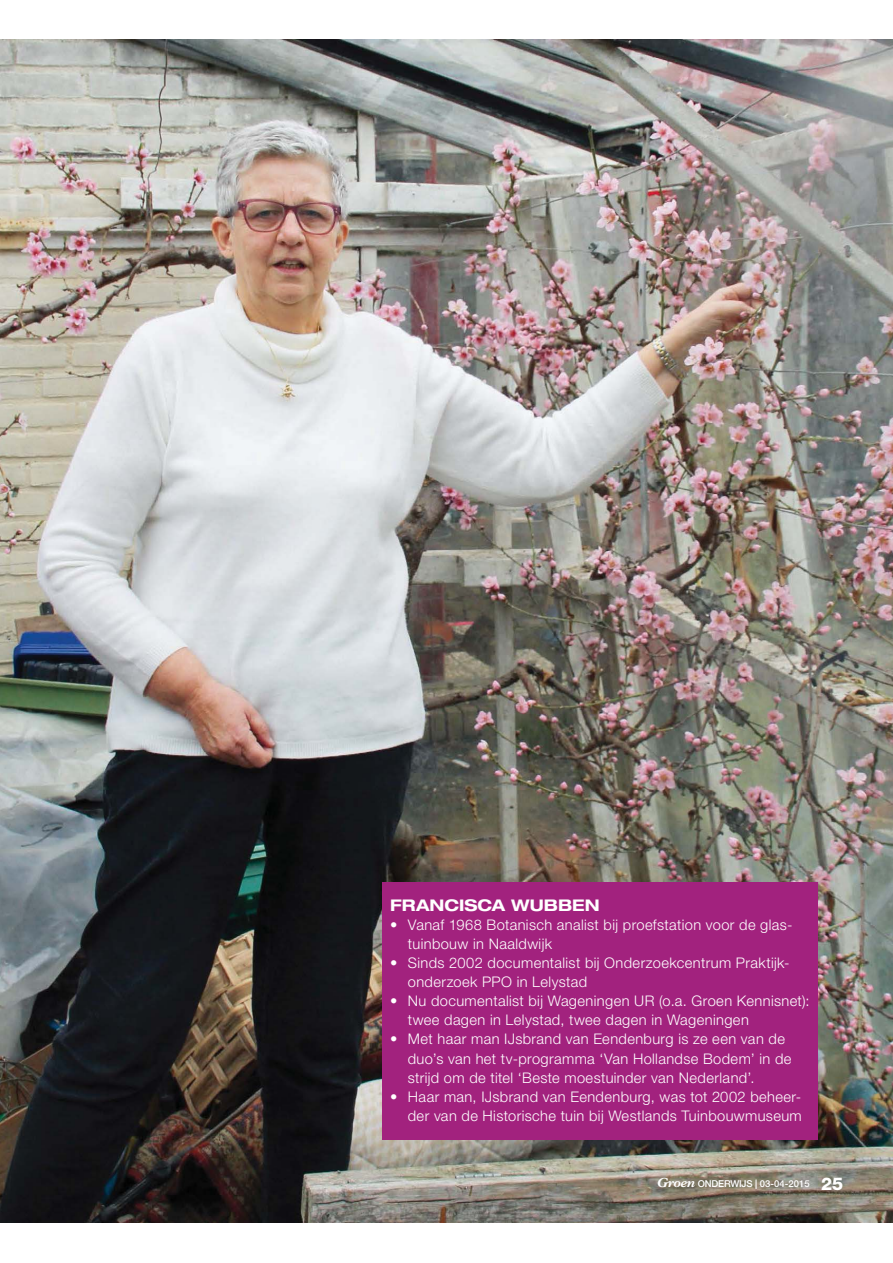
<style>
.page{position:relative;width:893px;height:1263px;background:#fff}
.page>*{position:absolute;margin:0;border:0;box-sizing:border-box;transform-origin:0 0}
.t1{font:700 expanded 16.05px "Helvetica Neue LT Std";color:#fff}
.t2{font:300 14.7px/19px "Helvetica Neue LT Std";letter-spacing:.025em;color:#fff}
.t3{font:500 9.45px "Helvetica Neue LT Std";letter-spacing:-.02em;color:#fff}
.s1{font-family:"Plantin Std";font-weight:700;font-style:italic;font-size:13.2px}
.s2{font-weight:800;font-size:17.55px}
</style>
<div class="page">
<img style="left:0;top:40px;width:893px;height:1183px">
<div style="left:382px;top:883px;width:436px;height:257px;background:#a2227e"></div>
<p class="t1" style="left:390px;top:896px;width:211px">FRANCISCA WUBBEN</p>
<p class="t2" style="left:408px;top:917px;width:386px;text-indent:-18px">• Vanaf 1968 Botanisch analist bij proefstation voor de glas&shy;tuinbouw in Naaldwijk</p>
<p class="t2" style="left:408px;top:955px;width:383px;text-indent:-18px">• Sinds 2002 documentalist bij Onderzoekcentrum Praktijk&shy;onderzoek PPO in Lelystad</p>
<p class="t2" style="left:408px;top:993px;width:403px;text-indent:-18px">• Nu documentalist bij Wageningen UR (o.a. Groen Kennisnet): twee dagen in Lelystad, twee dagen in Wageningen</p>
<p class="t2" style="left:408px;top:1031px;width:385px;text-indent:-18px">• Met haar man IJsbrand van Eendenburg is ze een van de duo’s van het tv-programma ‘Van Hollandse Bodem’ in de strijd om de titel ‘Beste moestuinder van Nederland’.</p>
<p class="t2" style="left:390px;top:1088px;width:413px;text-align:right">• Haar man, IJsbrand van Eendenburg, was tot 2002 beheer&shy;der van de Historische tuin bij Westlands Tuinbouwmuseum</p>
<p class="t3" style="left:657px;top:1178px;width:188px"><span class="s1">Groen</span> ONDERWIJS | 03-04-2015 <span class="s2">25</span></p>
</div>
